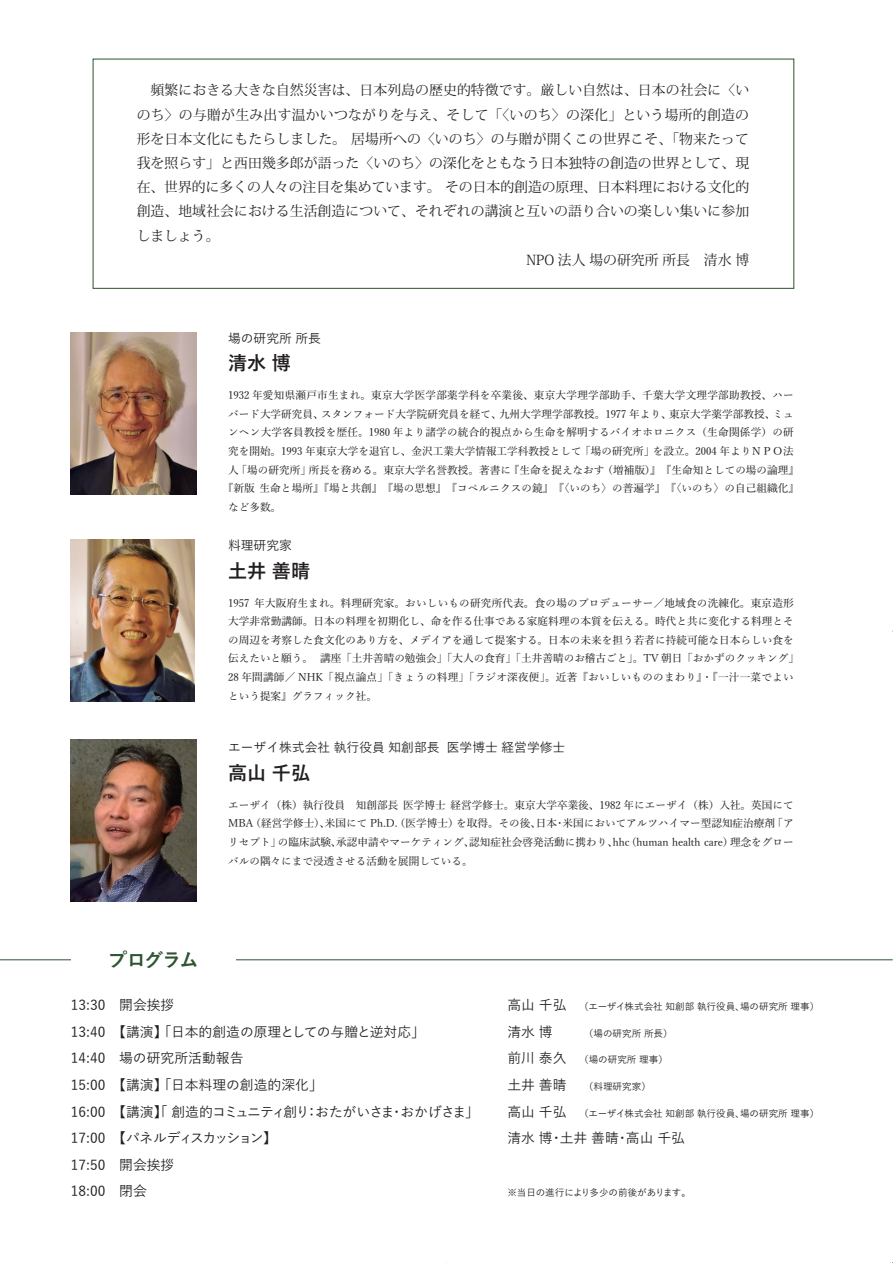
<style>
.page{position:relative;width:893px;height:1263px;background:#fff}
.page>*{position:absolute;margin:0;border:0;box-sizing:border-box;transform-origin:0 0}
.t1{font:700 19.2px "Yu Go";color:#231f20}
.t2{font:700 19.2px "Yu Go";letter-spacing:-.08em;color:#2c5530}
.t3{font:13.8px "Koz Min Pr 6 N";letter-spacing:.01em;color:#231f20}
.t4{font:500 13.8px "Yu Go";color:#231f20}
.t5{font:500 13.8px "Yu Go";letter-spacing:-.035em;color:#231f20}
.t6{font:500 13.8px/26.5px "Yu Go";letter-spacing:-.02em;color:#231f20}
.t7{font:500 12.75px "Yu Go";color:#231f20}
.t8{font:500 10.65px/18.6px "Yu Min";color:#231f20;text-align:right}
.t9{font:500 10.65px/18.6px "Yu Min";letter-spacing:.02em;color:#231f20;text-align:right}
.t10{font:500 9.6px "Yu Go";color:#231f20}
</style>
<div class="page">
<hr style="left:0;top:959px;width:892px;height:1px;background:#2c5530">
<img style="left:71px;top:332px;width:125px;height:162px">
<img style="left:71px;top:540px;width:123px;height:161px">
<img style="left:71px;top:739px;width:125px;height:162px">
<div style="left:71px;top:946px;width:164px;height:27px;background:#fff"></div>
<p class="t3" style="left:137px;top:83px;width:614px">　頻繁におきる大きな自然災害は、日本列島の歴史的特徴です。厳しい自然は、日本の社会に〈い</p>
<p class="t3" style="left:137px;top:107px;width:614px">のち〉の与贈が生み出す温かいつながりを与え、そして「〈いのち〉の深化」という場所的創造の</p>
<p class="t3" style="left:137px;top:131px;width:614px">形を日本文化にもたらしました。居場所への〈いのち〉の与贈が開くこの世界こそ、「物来たって</p>
<p class="t3" style="left:137px;top:155px;width:614px">我を照らす」と西田幾多郎が語った〈いのち〉の深化をともなう日本独特の創造の世界として、現</p>
<p class="t3" style="left:137px;top:179px;width:614px">在、世界的に多くの人々の注目を集めています。その日本的創造の原理、日本料理における文化的</p>
<p class="t3" style="left:137px;top:203px;width:614px">創造、地域社会における生活創造について、それぞれの講演と互いの語り合いの楽しい集いに参加</p>
<p class="t3" style="left:137px;top:228px;width:84px">しましょう。</p>
<p class="t3" style="left:526px;top:252px;width:224px">NPO 法人場の研究所所長　清水博</p>
<p class="t7" style="left:228px;top:326px;width:94px">場の研究所所長</p>
<h1 class="t1" style="left:228px;top:352px;width:64px">清水博</h1>
<p class="t9" style="left:228px;top:385px;width:567px">1932 年愛知県瀬戸市生まれ。東京大学医学部薬学科を卒業後、東京大学理学部助手、千葉大学文理学部助教授、ハーミュ</p>
<p class="t8" style="left:499px;top:403px;width:174px">九州大学理学部教授。1977 年より、</p>
<p class="t8" style="left:669px;top:403px;width:108px">東京大学薬学部教授、</p>
<p class="t8" style="left:321px;top:403px;width:182px">スタンフォード大学院研究員を経て、</p>
<p class="t8" style="left:228px;top:403px;width:97px">バード大学研究員、</p>
<p class="t9" style="left:228px;top:422px;width:567px">ンヘン大学客員教授を歴任。1980 年より諸学の統合的視点から生命を解明するバイオホロニクス（生命関係学）の研</p>
<p class="t8" style="left:228px;top:441px;width:567px">究を開始。1993 年東京大学を退官し、金沢工業大学情報工学科教授として「場の研究所」を設立。2004 年よりＮＰＯ法</p>
<p class="t8" style="left:602px;top:459px;width:198px">（増補版）』　『生命知としての場の論理『</p>
<p class="t8" style="left:237px;top:459px;width:76px">「場の研究所」</p>
<p class="t8" style="left:509px;top:459px;width:97px">『生命を捉えなおす</p>
<p class="t8" style="left:309px;top:459px;width:203px">所長を務める。東京大学名誉教授。著書に</p>
<p class="t8" style="left:228px;top:459px;width:12px">人</p>
<p class="t8" style="left:223px;top:478px;width:578px">『新版生命と場所』『場と共創』　『場の思想』　『コペルニクスの鏡』　『〈いのち〉の普遍学』　『〈いのち〉の自己組織化『</p>
<p class="t8" style="left:228px;top:496px;width:55px">など多数。</p>
<p class="t7" style="left:228px;top:533px;width:65px">料理研究家</p>
<h1 class="t1" style="left:228px;top:560px;width:83px">土井善晴</h1>
<p class="t8" style="left:254px;top:592px;width:541px">年大阪府生まれ。料理研究家。おいしいもの研究所代表。食の場のプロデューサー／地域食の洗練化。東京造形</p>
<p class="t8" style="left:228px;top:592px;width:23px">1957</p>
<p class="t8" style="left:228px;top:611px;width:567px">大学非常勤講師。日本の料理を初期化し、命を作る仕事である家庭料理の本質を伝える。時代と共に変化する料理とそ</p>
<p class="t8" style="left:228px;top:629px;width:567px">の周辺を考察した食文化のあり方を、メデイアを通して提案する。日本の未来を担う若者に持続可能な日本らしい食を</p>
<p class="t8" style="left:320px;top:648px;width:480px">講座「土井善晴の勉強会」「大人の食育」「土井善晴のお稽古ごと」。TV 朝日「おかずのクッキング「</p>
<p class="t9" style="left:228px;top:648px;width:567px;text-align:left">伝えたいと願う。<br>28 年間講師／ NHK「視点論点」「きょうの料理」「ラジオ深夜便」。近著『おいしいもののまわり』・『一汁一菜でよいという提案』グラフィック社。</p>
<p class="t7" style="left:228px;top:735px;width:213px">エーザイ株式会社執行役員知創部長</p>
<h1 class="t1" style="left:228px;top:762px;width:83px">高山千弘</h1>
<p class="t7" style="left:447px;top:735px;width:120px">医学博士経営学修士</p>
<p class="t8" style="left:228px;top:794px;width:567px">エーザイ（株）執行役員　知創部長医学博士経営学修士。東京大学卒業後、1982 年にエーザイ（株）入社。英国にて「ア</p>
<p class="t8" style="left:250px;top:813px;width:81px">（経営学修士）、</p>
<p class="t8" style="left:325px;top:813px;width:135px">米国にて Ph D. （. 医学博士）</p>
<p class="t8" style="left:456px;top:813px;width:87px">を取得。その後、</p>
<p class="t8" style="left:562px;top:813px;width:214px">米国においてアルツハイマー型認知症治療剤</p>
<p class="t8" style="left:536px;top:813px;width:23px">日本</p>
<p class="t8" style="left:228px;top:813px;width:26px">MBA</p>
<p class="t8" style="left:554px;top:813px;width:12px">・</p>
<p class="t8" style="left:626px;top:831px;width:109px">（human health care）</p>
<p class="t8" style="left:730px;top:831px;width:65px">理念をグロー</p>
<p class="t8" style="left:336px;top:831px;width:140px">承認申請やマーケティング、</p>
<p class="t8" style="left:469px;top:831px;width:150px">認知症社会啓発活動に携わり、</p>
<p class="t8" style="left:278px;top:831px;width:65px">の臨床試験、</p>
<p class="t8" style="left:228px;top:831px;width:246px;text-align:left">リセプト」<br>バルの隅々にまで浸透させる活動を展開している。</p>
<p class="t8" style="left:613px;top:831px;width:18px">hhc</p>
<h1 class="t2" style="left:108px;top:949px;width:92px">プログラム</h1>
<p class="t4" style="left:71px;top:992px;width:105px">13:30　開会挨拶</p>
<p class="t4" style="left:507px;top:992px;width:61px">高山千弘</p>
<p class="t10" style="left:579px;top:997px;width:167px">（エーザイ株式会社知創部執行役員、</p>
<p class="t10" style="left:740px;top:997px;width:81px">場の研究所理事(</p>
<p class="t4" style="left:71px;top:1019px;width:356px">13:40　【講演】「日本的創造の原理としての与贈と逆対応」</p>
<p class="t4" style="left:507px;top:1019px;width:47px">清水博</p>
<p class="t10" style="left:584px;top:1024px;width:90px">（場の研究所所長(</p>
<p class="t4" style="left:71px;top:1045px;width:174px">14:40　場の研究所活動報告</p>
<p class="t4" style="left:507px;top:1045px;width:61px">前川泰久</p>
<p class="t10" style="left:579px;top:1051px;width:90px">（場の研究所理事(</p>
<p class="t4" style="left:71px;top:1072px;width:254px">15:00　【講演】「日本料理の創造的深化」</p>
<p class="t4" style="left:507px;top:1072px;width:61px">土井善晴</p>
<p class="t10" style="left:584px;top:1077px;width:68px">（料理研究家(</p>
<p class="t5" style="left:71px;top:1098px;width:410px">16:00　【講演】「創造的コミュニティ創りおたがいさまおかげさま」</p>
<p class="t4" style="left:305px;top:1098px;width:15px">：</p>
<p class="t4" style="left:390px;top:1098px;width:15px">・</p>
<p class="t4" style="left:507px;top:1098px;width:61px">高山千弘</p>
<p class="t10" style="left:579px;top:1104px;width:167px">（エーザイ株式会社知創部執行役員、</p>
<p class="t10" style="left:740px;top:1104px;width:81px">場の研究所理事(</p>
<p class="t6" style="left:71px;top:1123px;width:208px">17:00　【パネルディスカッション】<br>17:50　開会挨拶</p>
<p class="t4" style="left:507px;top:1125px;width:47px">清水博</p>
<p class="t4" style="left:560px;top:1125px;width:61px">土井善晴</p>
<p class="t4" style="left:626px;top:1125px;width:61px">高山千弘</p>
<p class="t4" style="left:549px;top:1125px;width:15px">・</p>
<p class="t4" style="left:615px;top:1125px;width:15px">・</p>
<p class="t4" style="left:71px;top:1178px;width:78px">18:00　閉会</p>
<p class="t10" style="left:507px;top:1183px;width:185px">※当日の進行により多少の前後があります。</p>
</div>
